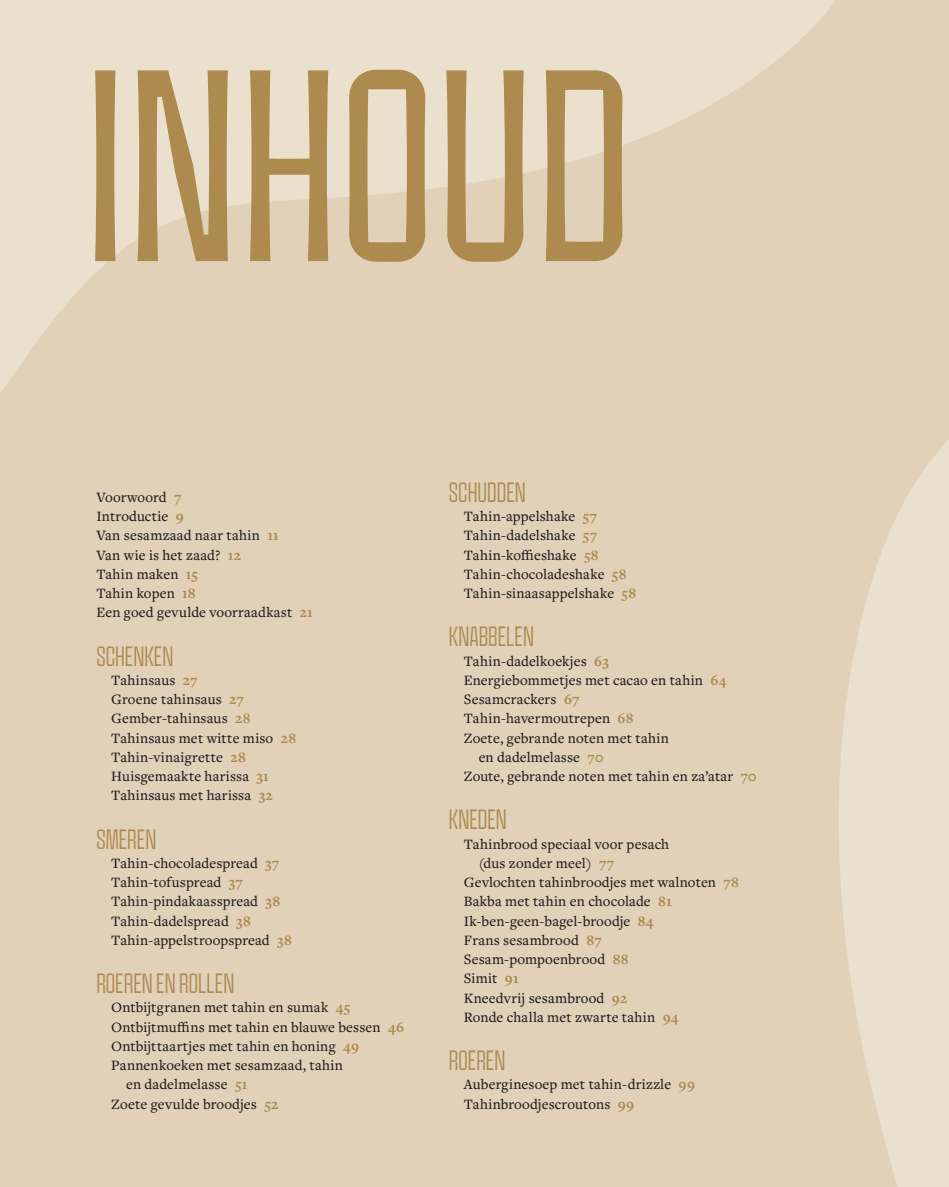
<style>
.page{position:relative;width:949px;height:1187px;background:#fff}
.page>*{position:absolute;margin:0;border:0;box-sizing:border-box;transform-origin:0 0}
.t1{font:500 222.42px "Boxout 02";letter-spacing:.01em;color:#ad8a4e}
.t2{font:22.75px "Boxout 02";color:#ad8a4e}
.t3{font:500 14.88px/19.2px "Freight Text Pro";letter-spacing:.01em;color:#231f20}
.s1{font-weight:700;color:#ad8a4e}
</style>
<div class="page">
<div style="left:0;top:0;width:948px;height:1186px;background:#e1d1b9"></div>
<svg style="left:839px;top:441px;width:109px;height:745px;fill:#ebe0cd"></svg>
<svg style="left:0;top:0;width:836px;height:393px"></svg>
<h1 class="t1" style="left:85px;top:11px;width:548px">INHOUD</h1>
<p class="t3" style="left:96px;top:487px;width:218px">Voorwoord <span class="s1">7<br></span>Introductie <span class="s1">9<br></span>Van sesamzaad naar tahin <span class="s1">11<br></span>Van wie is het zaad? <span class="s1">12<br></span>Tahin maken <span class="s1">15<br></span>Tahin kopen <span class="s1">18<br></span>Een goed gevulde voorraadkast <span class="s1">21</span></p>
<h2 class="t2" style="left:448px;top:476px;width:78px">SCHUDDEN</h2>
<p class="t3" style="left:463px;top:506px;width:174px">Tahin-appelshake <span class="s1">57<br></span>Tahin-dadelshake <span class="s1">57<br></span>Tahin-koffieshake <span class="s1">58<br></span>Tahin-chocoladeshake <span class="s1">58<br></span>Tahin-sinaasappelshake <span class="s1">58</span></p>
<h2 class="t2" style="left:448px;top:621px;width:87px">KNABBELEN</h2>
<p class="t3" style="left:463px;top:650px;width:146px">Tahin-dadelkoekjes <span class="s1">63</span></p>
<p class="t3" style="left:463px;top:669px;width:264px">Energiebommetjes met cacao en tahin <span class="s1">64</span></p>
<p class="t3" style="left:463px;top:689px;width:117px">Sesamcrackers <span class="s1">67</span></p>
<p class="t3" style="left:463px;top:708px;width:171px">Tahin-havermoutrepen <span class="s1">68</span></p>
<p class="t3" style="left:463px;top:727px;width:206px">Zoete, gebrande noten met tahin</p>
<p class="t3" style="left:478px;top:746px;width:126px">en dadelmelasse <span class="s1">70</span></p>
<p class="t3" style="left:463px;top:766px;width:294px">Zoute, gebrande noten met tahin en za’atar <span class="s1">70</span></p>
<h2 class="t2" style="left:448px;top:803px;width:59px">KNEDEN</h2>
<p class="t3" style="left:463px;top:833px;width:207px">Tahinbrood speciaal voor pesach</p>
<p class="t3" style="left:478px;top:852px;width:137px">(dus zonder meel) <span class="s1">77</span></p>
<p class="t3" style="left:463px;top:872px;width:277px">Gevlochten tahinbroodjes met walnoten <span class="s1">78</span></p>
<p class="t3" style="left:463px;top:891px;width:209px">Bakba met tahin en chocolade <span class="s1">81</span></p>
<p class="t3" style="left:463px;top:910px;width:191px">Ik-ben-geen-bagel-broodje <span class="s1">84</span></p>
<p class="t3" style="left:463px;top:929px;width:139px">Frans sesambrood <span class="s1">87</span></p>
<p class="t3" style="left:463px;top:949px;width:166px">Sesam-pompoenbrood <span class="s1">88</span></p>
<p class="t3" style="left:463px;top:968px;width:56px">Simit <span class="s1">91</span></p>
<p class="t3" style="left:463px;top:987px;width:165px">Kneedvrij sesambrood <span class="s1">92</span></p>
<p class="t3" style="left:463px;top:1006px;width:216px">Ronde challa met zwarte tahin <span class="s1">94</span></p>
<h2 class="t2" style="left:448px;top:1044px;width:58px">ROEREN</h2>
<p class="t3" style="left:463px;top:1074px;width:232px">Auberginesoep met tahin-drizzle <span class="s1">99<br></span>Tahinbroodjescroutons <span class="s1">99</span></p>
<h2 class="t2" style="left:96px;top:640px;width:78px">SCHENKEN</h2>
<p class="t3" style="left:111px;top:669px;width:186px">Tahinsaus <span class="s1">27<br></span>Groene tahinsaus <span class="s1">27<br></span>Gember-tahinsaus <span class="s1">28<br></span>Tahinsaus met witte miso <span class="s1">28<br></span>Tahin-vinaigrette <span class="s1">28<br></span>Huisgemaakte harissa <span class="s1">31<br></span>Tahinsaus met harissa <span class="s1">32</span></p>
<h2 class="t2" style="left:96px;top:823px;width:61px">SMEREN</h2>
<p class="t3" style="left:111px;top:852px;width:182px">Tahin-chocoladespread <span class="s1">37<br></span>Tahin-tofuspread <span class="s1">37<br></span>Tahin-pindakaasspread <span class="s1">38<br></span>Tahin-dadelspread <span class="s1">38<br></span>Tahin-appelstroopspread <span class="s1">38</span></p>
<h2 class="t2" style="left:96px;top:967px;width:139px">ROEREN EN ROLLEN</h2>
<p class="t3" style="left:111px;top:997px;width:240px">Ontbijtgranen met tahin en sumak <span class="s1">45</span></p>
<p class="t3" style="left:111px;top:1016px;width:294px">Ontbijtmuffins met tahin en blauwe bessen <span class="s1">46</span></p>
<p class="t3" style="left:111px;top:1035px;width:249px">Ontbijttaartjes met tahin en honing <span class="s1">49</span></p>
<p class="t3" style="left:111px;top:1054px;width:233px">Pannenkoeken met sesamzaad, tahin</p>
<p class="t3" style="left:126px;top:1074px;width:123px">en dadelmelasse <span class="s1">51</span></p>
<p class="t3" style="left:111px;top:1093px;width:169px">Zoete gevulde broodjes <span class="s1">52</span></p>
</div>
